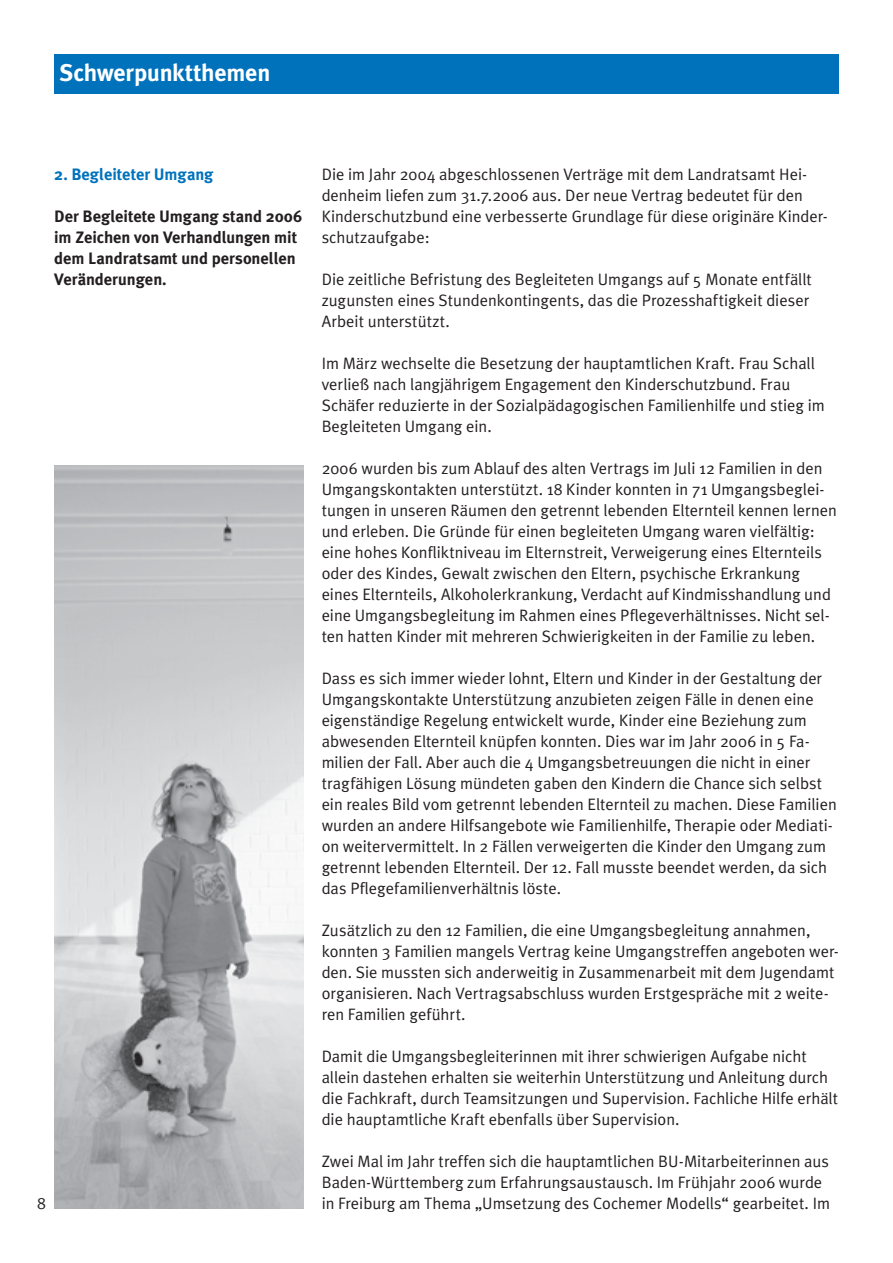
<style>
.page{position:relative;width:893px;height:1263px;background:#fff}
.page>*{position:absolute;margin:0;border:0;box-sizing:border-box;transform-origin:0 0}
.t1{font:700 24px "Meta Plus";letter-spacing:-.01em;color:#fff}
.t2{font:16.5px/21px "Meta Plus Normal";color:#231f20}
.t3{font:700 16.5px/21px "Meta Plus";letter-spacing:-.005em;color:#231f20}
.t4{font:700 16.5px "Meta Plus";letter-spacing:-.005em;color:#0072bc}
</style>
<div class="page">
<div style="left:54px;top:54px;width:785px;height:40px;background:#0072bc"></div>
<img style="left:54px;top:466px;width:250px;height:743px">
<h1 class="t1" style="left:60px;top:59px;width:212px">Schwerpunktthemen</h1>
<p class="t4" style="left:54px;top:165px;width:161px">2. Begleiteter Umgang</p>
<p class="t3" style="left:54px;top:206px;width:250px">Der Begleitete Umgang stand 2006 im Zeichen von Verhandlungen mit dem Landratsamt und personellen<br>Veränderungen.</p>
<p class="t2" style="left:37px;top:1193px;width:10px">8</p>
<p class="t2" style="left:322px;top:164px;width:508px">Die im Jahr 2004 abgeschlossenen Verträge mit dem Landratsamt Hei&shy;denheim liefen zum 31.7.2006 aus. Der neue Vertrag bedeutet für den Kinderschutzbund eine verbesserte Grundlage für diese originäre Kinder&shy;schutzaufgabe:</p>
<p class="t2" style="left:322px;top:269px;width:492px">Die zeitliche Befristung des Begleiteten Umgangs auf 5 Monate entfällt zugunsten eines Stundenkontingents, das die Prozesshaftigkeit dieser<br>Arbeit unterstützt.</p>
<p class="t2" style="left:322px;top:353px;width:505px">Im März wechselte die Besetzung der hauptamtlichen Kraft. Frau Schall verließ nach langjährigem Engagement den Kinderschutzbund. Frau Schäfer reduzierte in der Sozialpädagogischen Familienhilfe und stieg im Begleiteten Umgang ein.</p>
<p class="t2" style="left:322px;top:458px;width:517px">2006 wurden bis zum Ablauf des alten Vertrags im Juli 12 Familien in den Umgangskontakten unterstützt. 18 Kinder konnten in 71 Umgangsbeglei&shy;tungen in unseren Räumen den getrennt lebenden Elternteil kennen lernen und erleben. Die Gründe für einen begleiteten Umgang waren vielfältig: eine hohes Konfliktniveau im Elternstreit, Verweigerung eines Elternteils oder des Kindes, Gewalt zwischen den Eltern, psychische Erkrankung eines Elternteils, Alkoholerkrankung, Verdacht auf Kindmisshandlung und eine Umgangsbegleitung im Rahmen eines Pflegeverhältnisses. Nicht sel&shy;ten hatten Kinder mit mehreren Schwierigkeiten in der Familie zu leben.</p>
<p class="t2" style="left:322px;top:668px;width:517px">Dass es sich immer wieder lohnt, Eltern und Kinder in der Gestaltung der Umgangskontakte Unterstützung anzubieten zeigen Fälle in denen eine eigenständige Regelung entwickelt wurde, Kinder eine Beziehung zum abwesenden Elternteil knüpfen konnten. Dies war im Jahr 2006 in 5 Fa&shy;milien der Fall. Aber auch die 4 Umgangsbetreuungen die nicht in einer tragfähigen Lösung mündeten gaben den Kindern die Chance sich selbst ein reales Bild vom getrennt lebenden Elternteil zu machen. Diese Familien wurden an andere Hilfsangebote wie Familienhilfe, Therapie oder Mediati&shy;on weitervermittelt. In 2 Fällen verweigerten die Kinder den Umgang zum getrennt lebenden Elternteil. Der 12. Fall musste beendet werden, da sich das Pflegefamilienverhältnis löste.</p>
<p class="t2" style="left:322px;top:920px;width:519px">Zusätzlich zu den 12 Familien, die eine Umgangsbegleitung annahmen, konnten 3 Familien mangels Vertrag keine Umgangstreffen angeboten wer&shy;den. Sie mussten sich anderweitig in Zusammenarbeit mit dem Jugendamt organisieren. Nach Vertragsabschluss wurden Erstgespräche mit 2 weite&shy;ren Familien geführt.</p>
<p class="t2" style="left:322px;top:1046px;width:518px">Damit die Umgangsbegleiterinnen mit ihrer schwierigen Aufgabe nicht allein dastehen erhalten sie weiterhin Unterstützung und Anleitung durch die Fachkraft, durch Teamsitzungen und Supervision. Fachliche Hilfe erhält die hauptamtliche Kraft ebenfalls über Supervision.</p>
<p class="t2" style="left:322px;top:1151px;width:510px">Zwei Mal im Jahr treffen sich die hauptamtlichen BU-Mitarbeiterinnen aus<br>Baden-Württemberg zum Erfahrungsaustausch. Im Frühjahr 2006 wurde in Freiburg am Thema „Umsetzung des Cochemer Modells“ gearbeitet. Im</p>
</div>
